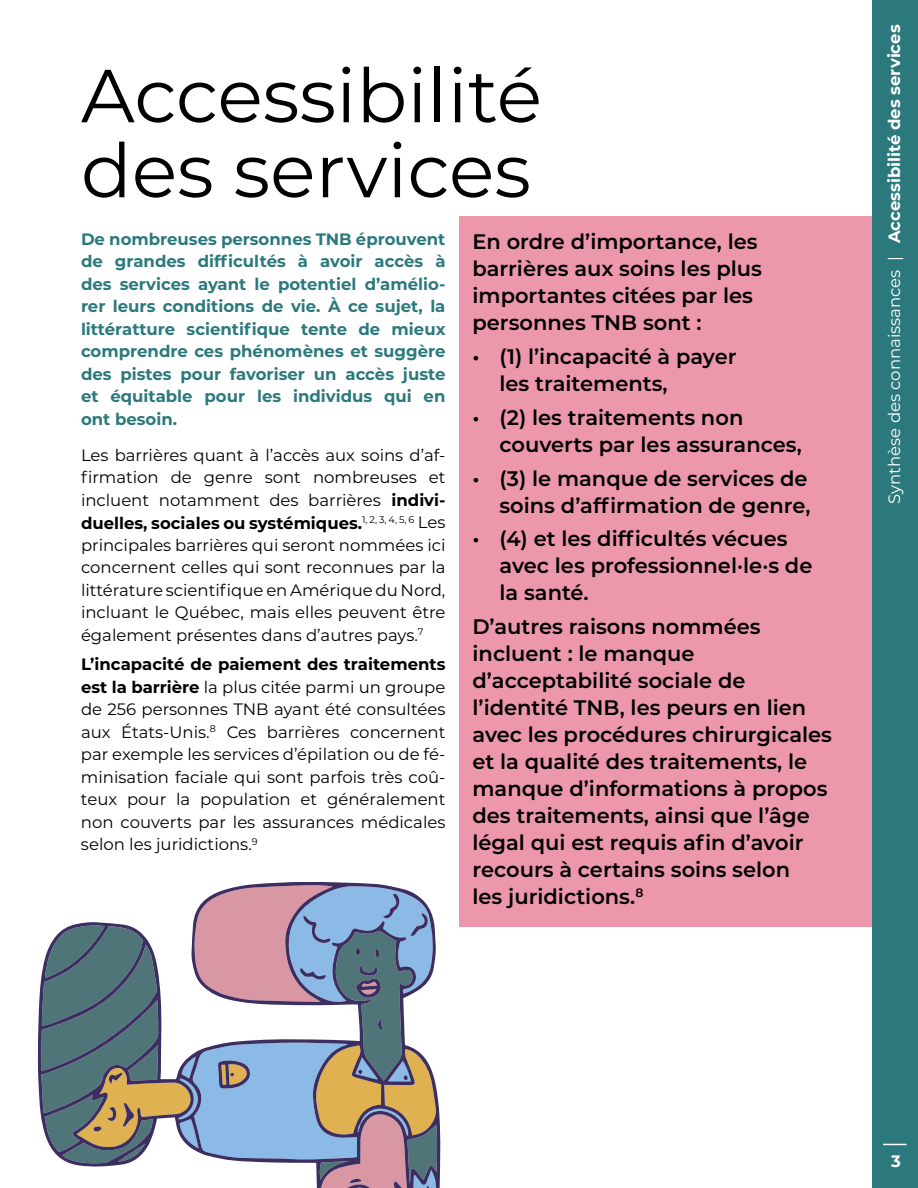
<style>
.page{position:relative;width:918px;height:1188px;background:#fff}
.page>*{position:absolute;margin:0;border:0;box-sizing:border-box;transform-origin:0 0}
.t1{font:75px/75px "Montserrat";color:#000}
.t2{font:600 21px/27px "Montserrat";color:#000}
.t3{font:16.5px/22.5px "Montserrat";color:#000;text-align:justify}
.t4{font:700 16.5px/22.5px "Montserrat";color:#2c797d;text-align:justify}
.t5{font:16.5px "Montserrat";color:#fff}
.t6{font:100 16.5px "Montserrat";color:#fff}
.s1{font-weight:700}
</style>
<div class="page">
<div style="left:872px;top:0;width:46px;height:1188px;background:#2c797d"></div>
<svg style="left:883px;top:1144px;width:24px;height:1px"></svg>
<div style="left:459px;top:216px;width:413px;height:711px;background:#ec97ac"></div>
<svg style="left:38px;top:882px;width:403px;height:306px"></svg>
<svg style="left:41px;top:885px;width:396px;height:303px"></svg>
<h1 class="t1" style="left:81px;top:56px;width:463px">Accessibilité des services</h1>
<p class="t4" style="left:81px;top:227px;width:366px">De nombreuses personnes TNB éprouvent de grandes difficultés à avoir accès à des services ayant le potentiel d’amélio&shy;rer leurs conditions de vie. À ce sujet, la littératture scientifique tente de mieux comprendre ces phénomènes et suggère des pistes pour favoriser un accès juste et équitable pour les individus qui en ont besoin.</p>
<p class="t3" style="left:81px;top:443px;width:366px">Les barrières quant à l’accès aux soins d’af&shy;firmation de genre sont nombreuses et incluent notamment des barrières <span class="s1">indivi&shy;duelles, sociales ou systémiques.</span><sup>1,</sup> <sup>2,</sup> <sup>3,</sup> <sup>4,</sup> <sup>5,</sup> <sup>6</sup> Les principales barrières qui seront nommées ici concernent celles qui sont reconnues par la littérature scientifique en Amérique du Nord, incluant le Québec, mais elles peuvent être également présentes dans d’autres pays.<sup>7</sup></p>
<p class="t3" style="left:81px;top:653px;width:366px"><span class="s1">L’incapacité de paiement des traitements est la barrière</span> la plus citée parmi un groupe de 256 personnes TNB ayant été consultées aux États-Unis.<sup>8</sup> Ces barrières concernent par exemple les services d’épilation ou de fé&shy;minisation faciale qui sont parfois très coû&shy;teux pour la population et généralement non couverts par les assurances médicales selon les juridictions.<sup>9</sup></p>
<p class="t2" style="left:472px;top:227px;width:291px">En ordre d’importance, les barrières aux soins les plus importantes citées par les personnes TNB sont :</p>
<p class="t2" style="left:500px;top:342px;width:239px;text-indent:-27px">• (1) l’incapacité à payer les traitements,</p>
<p class="t2" style="left:500px;top:403px;width:304px;text-indent:-27px">• (2) les traitements non couverts par les assurances,</p>
<p class="t2" style="left:472px;top:464px;width:340px;text-align:right">• (3) le manque de services de soins d’affirmation de genre,</p>
<p class="t2" style="left:500px;top:524px;width:314px;text-indent:-27px">• (4) et les difficultés vécues avec les professionnel·le·s de la santé.</p>
<p class="t2" style="left:472px;top:612px;width:361px">D’autres raisons nommées incluent : le manque d’acceptabilité sociale de l’identité TNB, les peurs en lien avec les procédures chirurgicales et la qualité des traitements, le manque d’informations à propos des traitements, ainsi que l’âge légal qui est requis afin d’avoir recours à certains soins selon<br>les juridictions.<sup>8</sup></p>
<p class="t5" style="left:883px;top:504px;width:481px;rotate:-90deg">Synthèse des connaissances | <span class="s1">Accessibilité des services</span></p>
<p class="t6" style="left:891px;top:1150px;width:11px">3</p>
</div>
